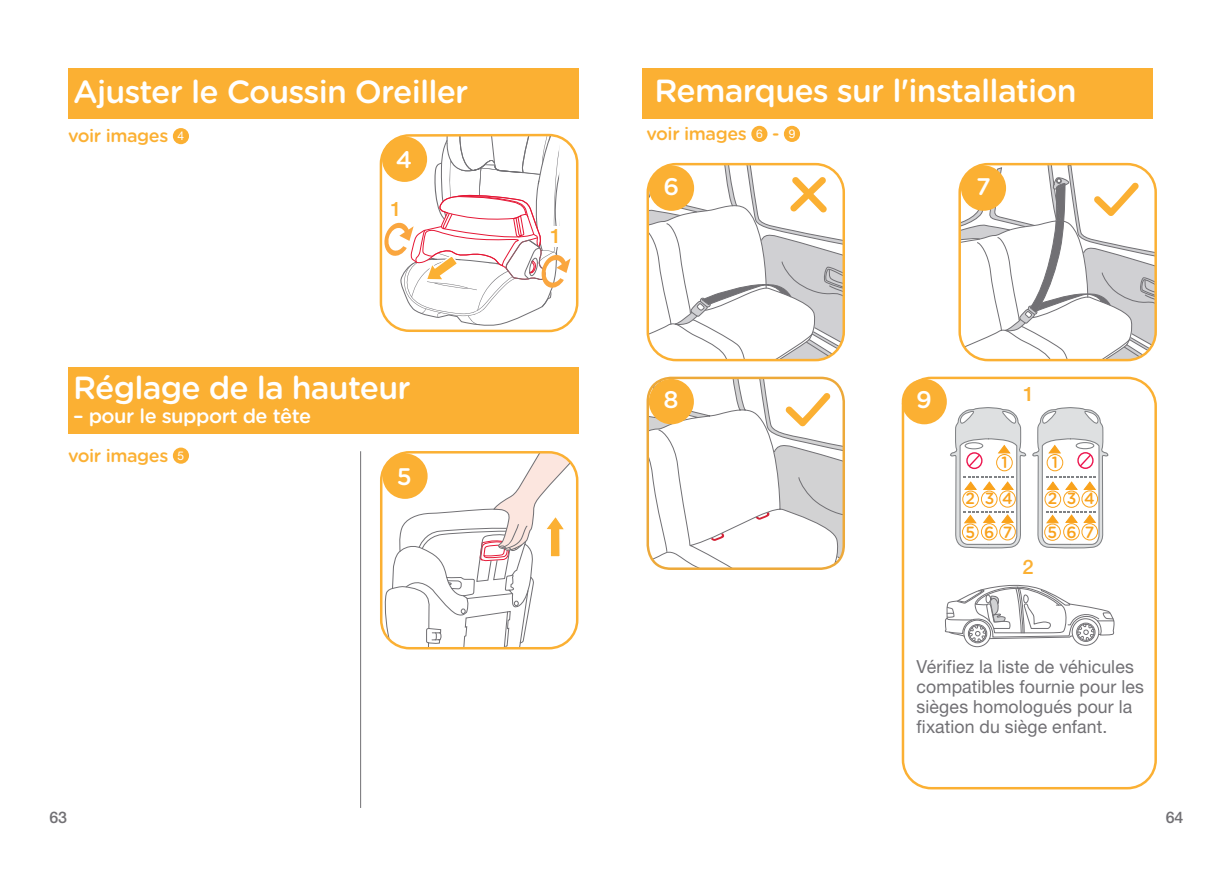
<style>
.page{position:relative;width:1225px;height:876px;background:#fff}
.page>*{position:absolute;margin:0;border:0;box-sizing:border-box;transform-origin:0 0}
.t1{font:500 32px "Gotham Rounded";letter-spacing:-.025em;color:#fff}
.t2{font:500 24px "Gotham Rounded";color:#fff}
.t3{font:500 20px "Gotham Rounded";letter-spacing:-.025em;color:#fff}
.t4{font:500 20px "Helvetica Neue LT Std";color:#fbb033}
.t5{font:18px/20px "Helvetica Neue LT Std";letter-spacing:.01em;color:#717074}
.t6{font:500 18px "Gotham Rounded";letter-spacing:-.025em;color:#fbb033}
.t7{font:500 16.2px/33.2px "Gotham Rounded";letter-spacing:.555em;color:#f9a21c;scale:.96 1}
.t8{font:500 16px "Helvetica Neue LT Std";color:#717074}
.s1{font-family:"Helvetica Neue LT Std";font-weight:400;font-size:12px;color:#fff}
</style>
<div class="page">
<div style="left:173px;top:128px;width:16px;height:16px;background:#fbb033;border-radius:50%"></div>
<div style="left:173px;top:448px;width:16px;height:16px;background:#fbb033;border-radius:50%"></div>
<div style="left:380px;top:134px;width:198px;height:198px;border:2px solid #fbb033;border-radius:28px"></div>
<svg style="left:383px;top:135px;width:187px;height:193px"></svg>
<div style="left:382px;top:137px;width:45px;height:45px;background:#fbb033;border-radius:50%"></div>
<div style="left:68px;top:68px;width:510px;height:51px;background:#fbb033"></div>
<svg style="left:381px;top:452px;width:196px;height:196px"></svg>
<div style="left:382px;top:453px;width:45px;height:46px;background:#fbb033;border-radius:50%"></div>
<div style="left:68px;top:367px;width:510px;height:66px;background:#fbb033"></div>
<hr style="left:360px;top:451px;width:1px;height:357px;background:#717074">
<div style="left:751px;top:126px;width:16px;height:16px;background:#fbb033;border-radius:50%"></div>
<div style="left:784px;top:126px;width:16px;height:16px;background:#fbb033;border-radius:50%"></div>
<div style="left:646px;top:163px;width:199px;height:198px;border:2px solid #fbb033;border-radius:28px"></div>
<svg style="left:648px;top:164px;width:195px;height:196px"></svg>
<div style="left:649px;top:165px;width:45px;height:46px;background:#fbb033;border-radius:50%"></div>
<svg style="left:959px;top:164px;width:196px;height:196px"></svg>
<div style="left:961px;top:165px;width:45px;height:46px;background:#fbb033;border-radius:50%"></div>
<div style="left:642px;top:68px;width:510px;height:51px;background:#fbb033"></div>
<div style="left:646px;top:377px;width:199px;height:193px;border:2px solid #eda93a;border-radius:23px"></div>
<svg style="left:648px;top:378px;width:195px;height:191px"></svg>
<div style="left:649px;top:379px;width:45px;height:45px;background:#fbb033;border-radius:50%"></div>
<div style="left:901px;top:377px;width:256px;height:412px;border:2px solid #fbb033;border-radius:28px"></div>
<div style="left:963px;top:620px;width:28px;height:27px;border:1px solid #717074;border-radius:50%"></div>
<div style="left:968px;top:624px;width:19px;height:19px;border:1px solid #717074;border-radius:50%"></div>
<div style="left:1071px;top:618px;width:28px;height:28px;border:1px solid #717074;border-radius:50%"></div>
<svg style="left:945px;top:584px;width:170px;height:58px"></svg>
<svg style="left:950px;top:407px;width:159px;height:142px"></svg>
<div style="left:901px;top:379px;width:46px;height:45px;background:#fbb033;border-radius:50%"></div>
<h1 class="t1" style="left:73px;top:69px;width:397px">Ajuster le Coussin Oreiller</h1>
<p class="t6" style="left:68px;top:123px;width:118px">voir images <span class="s1">4</span></p>
<h2 class="t2" style="left:396px;top:142px;width:18px">4</h2>
<p class="t4" style="left:390px;top:197px;width:13px">1</p>
<h1 class="t1" style="left:73px;top:365px;width:339px">Réglage de la hauteur</h1>
<p class="t3" style="left:73px;top:401px;width:239px">– pour le support de tête</p>
<p class="t6" style="left:68px;top:443px;width:118px">voir images <span class="s1">5</span></p>
<h2 class="t2" style="left:397px;top:459px;width:16px">5</h2>
<p class="t4" style="left:550px;top:224px;width:13px">1</p>
<h1 class="t1" style="left:654px;top:68px;width:423px">Remarques sur l'installation</h1>
<p class="t6" style="left:646px;top:121px;width:150px">voir images <span class="s1">6</span> - <span class="s1">9</span></p>
<h2 class="t2" style="left:663px;top:169px;width:17px">6</h2>
<h2 class="t2" style="left:976px;top:169px;width:16px">7</h2>
<h2 class="t2" style="left:663px;top:382px;width:17px">8</h2>
<h2 class="t2" style="left:916px;top:382px;width:17px">9</h2>
<p class="t4" style="left:1023px;top:382px;width:13px">1</p>
<p class="t7" style="left:1001px;top:445px;width:8px">1</p>
<p class="t7" style="left:965px;top:481px;width:51px">234<br>567</p>
<p class="t4" style="left:1022px;top:554px;width:13px">2</p>
<p class="t7" style="left:1051px;top:445px;width:8px">1</p>
<p class="t7" style="left:1047px;top:481px;width:51px">234<br>567</p>
<p class="t5" style="left:916px;top:656px;width:229px">Vérifiez la liste de véhicules compatibles fournie pour les sièges homologués pour la fixation du siège enfant.</p>
<p class="t8" style="left:49px;top:808px;width:19px">63</p>
<p class="t8" style="left:1165px;top:808px;width:19px">64</p>
</div>
